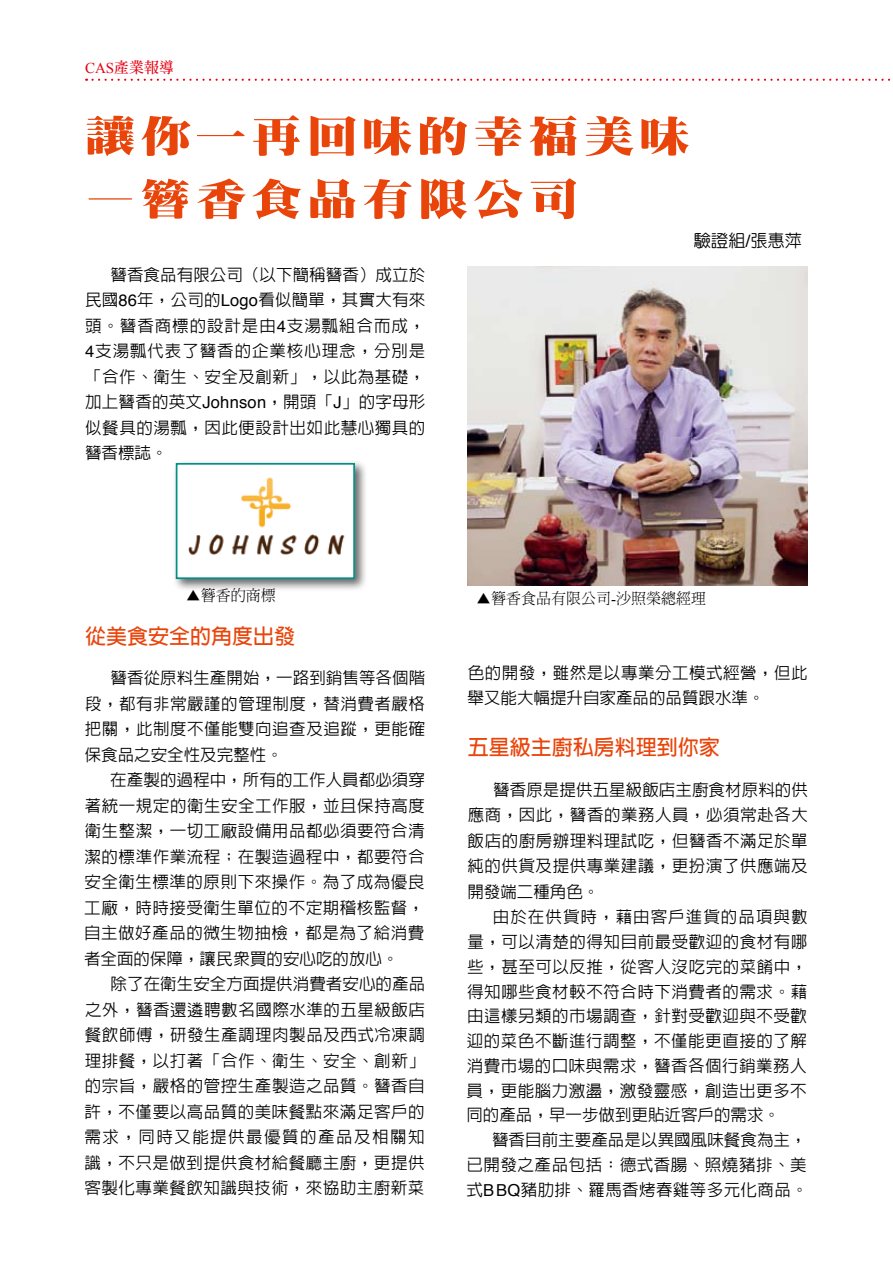
<style>
.page{position:relative;width:893px;height:1263px;background:#fff}
.page>*{position:absolute;margin:0;border:0;box-sizing:border-box;transform-origin:0 0}
.t1{font:900 42px/63px "Inn Ming";letter-spacing:.1em;color:#e9450b;scale:1.2 1}
.t2{font:700 21px "Lin Gothic";color:#e9450b}
.t3{font:500 17.25px "Yen Round";color:#000}
.t4{font:500 16.5px/25.5px "Lin Gothic";letter-spacing:.03em;color:#000;text-align:justify}
.t5{font:500 16.5px/25.5px "Lin Gothic";color:#000}
.t6{font:300 15px "Inn Ming";color:#000}
.t7{font:700 15px "Inn Ming";color:#e60013}
.s1{font-family:"Times New Roman";font-weight:400}
.s2{font-family:"Helvetica";font-weight:400}
</style>
<div class="page">
<img style="left:468px;top:266px;width:340px;height:319px">
<div style="left:172px;top:459px;width:202px;height:139px;background:#000;opacity:.6"></div>
<img style="left:179px;top:466px;width:173px;height:110px">
<div style="left:176px;top:463px;width:179px;height:116px;border:2px solid #009088"></div>
<svg style="left:86px;top:79px;width:805px;height:2px"></svg>
<p class="t7" style="left:85px;top:59px;width:91px"><span class="s1">CAS</span>產業報導</p>
<h1 class="t1" style="left:85px;top:104px;width:506px">讓你一再回味的幸福美味—簪香食品有限公司</h1>
<p class="t4" style="left:85px;top:262px;width:342px;text-indent:25px">簪香食品有限公司（以下簡稱簪香）成立於民國<span class="s2">86</span>年，公司的<span class="s2">Logo</span>看似簡單，其實大有來頭。簪香商標的設計是由<span class="s2">4</span>支湯瓢組合而成，<span class="s2">4</span>支湯瓢代表了簪香的企業核心理念，分別是「合作、衛生、安全及創新」，以此為基礎，加上簪香的英文<span class="s2">Johnson</span>，開頭「<span class="s2">J</span>」的字母形似餐具的湯瓢，因此便設計出如此慧心獨具的簪香標誌。</p>
<p class="t3" style="left:694px;top:232px;width:110px">驗證組<span class="s2">/</span>張惠萍</p>
<p class="t6" style="left:186px;top:587px;width:92px">▲簪香的商標</p>
<p class="t2" style="left:85px;top:625px;width:211px">從美食安全的角度出發</p>
<p class="t4" style="left:85px;top:665px;width:342px;text-indent:26px">簪香從原料生產開始，一路到銷售等各個階段，都有非常嚴謹的管理制度，替消費者嚴格把關，此制度不僅能雙向追查及追蹤，更能確保食品之安全性及完整性。</p>
<p class="t4" style="left:84px;top:767px;width:342px;text-indent:26px">在產製的過程中，所有的工作人員都必須穿著統一規定的衛生安全工作服，並且保持高度衛生整潔，一切工廠設備用品都必須要符合清潔的標準作業流程；在製造過程中，都要符合安全衛生標準的原則下來操作。為了成為優良工廠，時時接受衛生單位的不定期稽核監督，自主做好產品的微生物抽檢，都是為了給消費者全面的保障，讓民眾買的安心吃的放心。</p>
<p class="t4" style="left:84px;top:971px;width:342px;text-indent:26px">除了在衛生安全方面提供消費者安心的產品之外，簪香還遴聘數名國際水準的五星級飯店餐飲師傅，研發生產調理肉製品及西式冷凍調理排餐，以打著「合作、衛生、安全、創新」的宗旨，嚴格的管控生產製造之品質。簪香自許，不僅要以高品質的美味餐點來滿足客戶的需求，同時又能提供最優質的產品及相關知識，不只是做到提供食材給餐廳主廚，更提供客製化專業餐飲知識與技術，來協助主廚新菜</p>
<p class="t6" style="left:476px;top:591px;width:231px">▲簪香食品有限公司<span class="s1">-</span>沙照榮總經理</p>
<p class="t5" style="left:468px;top:659px;width:342px">色的開發，雖然是以專業分工模式經營，但此舉又能大幅提升自家產品的品質跟水準。</p>
<p class="t2" style="left:468px;top:736px;width:253px">五星級主廚私房料理到你家</p>
<p class="t4" style="left:467px;top:777px;width:342px;text-indent:26px">簪香原是提供五星級飯店主廚食材原料的供應商，因此，簪香的業務人員，必須常赴各大飯店的廚房辦理料理試吃，但簪香不滿足於單純的供貨及提供專業建議，更扮演了供應端及開發端二種角色。</p>
<p class="t4" style="left:466px;top:905px;width:343px;line-height:24.8px;text-indent:26px">由於在供貨時，藉由客戶進貨的品項與數量，可以清楚的得知目前最受歡迎的食材有哪些，甚至可以反推，從客人沒吃完的菜餚中，得知哪些食材較不符合時下消費者的需求。藉由這樣另類的市場調查，針對受歡迎與不受歡迎的菜色不斷進行調整，不僅能更直接的了解消費市場的口味與需求，簪香各個行銷業務人員，更能腦力激盪，激發靈感，創造出更多不同的產品，早一步做到更貼近客戶的需求。</p>
<p class="t4" style="left:466px;top:1127px;width:343px;line-height:24.8px;text-indent:26px">簪香目前主要產品是以異國風味餐食為主，已開發之產品包括：德式香腸、照燒豬排、美式<span class="s2">BBQ</span>豬肋排、羅馬香烤春雞等多元化商品。</p>
</div>
